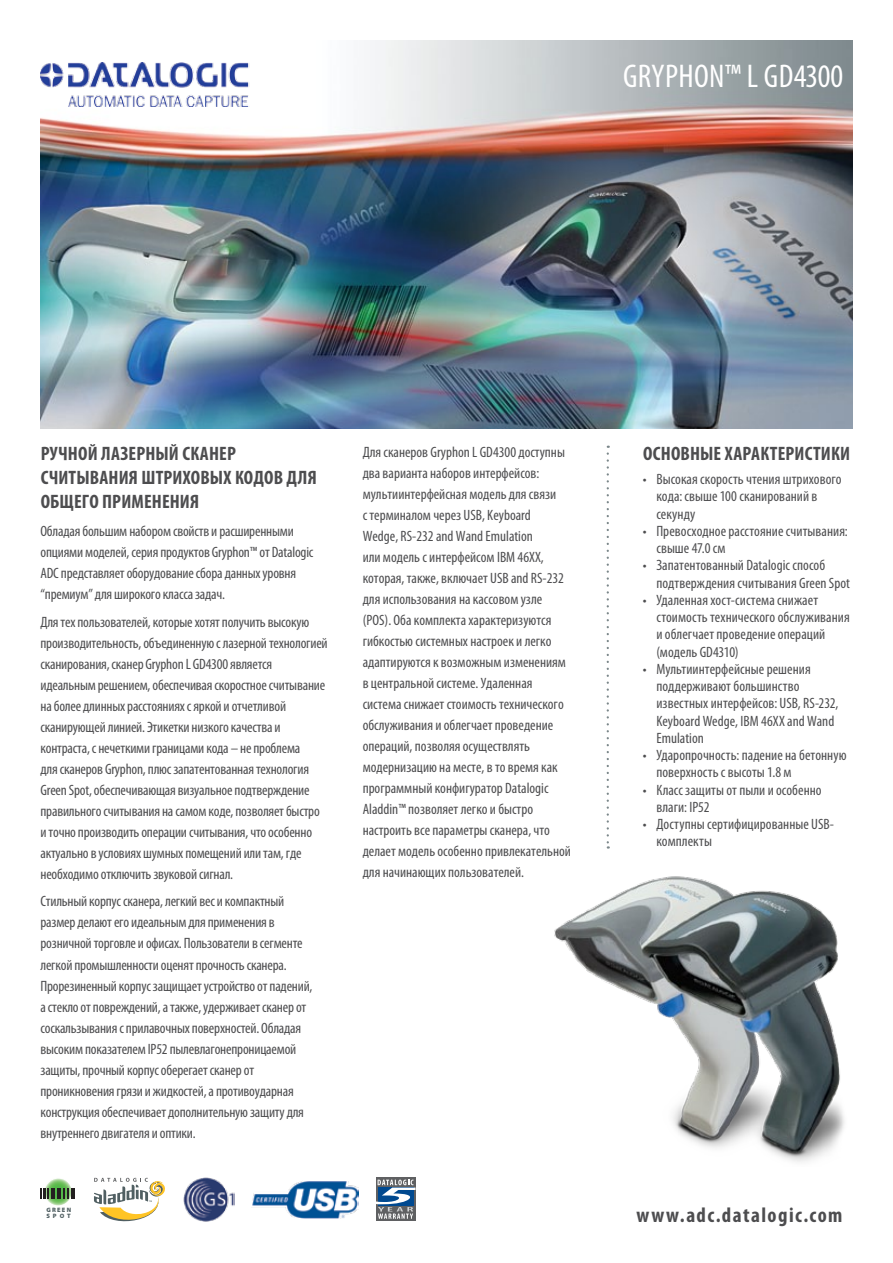
<style>
.page{position:relative;width:893px;height:1263px;background:#fff}
.page>*{position:absolute;margin:0;border:0;box-sizing:border-box;transform-origin:0 0}
.t1{font:condensed 33px "Myriad Pro";letter-spacing:.01em;color:#fff}
.t2{font:700 condensed 21px "Myriad Pro";letter-spacing:.07em;color:#4d4d4f}
.t3{font:700 condensed 19.5px/24px "Myriad Pro";letter-spacing:.01em;color:#4d4d4f}
.t4{font:condensed 15px/21px "Myriad Pro";letter-spacing:-.015em;color:#4d4d4f}
.t5{font:condensed 15px/17.2px "Myriad Pro";letter-spacing:.005em;color:#4d4d4f}
.t6{font:900 6.3px/6.3px "Myriad Pro";letter-spacing:.2em;color:#505f62}
</style>
<div class="page">
<img style="left:40px;top:41px;width:812px;height:387px">
<img style="left:40px;top:63px;width:220px;height:43px">
<svg style="left:607px;top:446px;width:2px;height:402px"></svg>
<img style="left:183px;top:1177px;width:51px;height:45px">
<svg style="left:94px;top:1178px;width:71px;height:44px"></svg>
<div style="left:376px;top:1178px;width:40px;height:43px;background:#5f6062"></div>
<svg style="left:376px;top:1179px;width:40px;height:40px"></svg>
<img style="left:252px;top:1181px;width:106px;height:37px">
<svg style="left:44px;top:1178px;width:28px;height:27px"></svg>
<svg style="left:40px;top:1188px;width:8px;height:10px"></svg>
<hr style="left:51px;top:1188px;width:4px;height:10px;background:#231f20">
<hr style="left:57px;top:1188px;width:4px;height:10px;background:#231f20">
<svg style="left:63px;top:1188px;width:6px;height:10px"></svg>
<hr style="left:71px;top:1188px;width:4px;height:10px;background:#231f20">
<img style="left:554px;top:876px;width:291px;height:286px">
<h1 class="t1" style="left:623px;top:56px;width:222px">gryphon™ L GD4300</h1>
<h3 class="t3" style="left:41px;top:441px;width:278px">Ручной лазерный сканер считывания штриховых кодов для общего применения</h3>
<p class="t4" style="left:40px;top:520px;width:274px">Обладая большим набором свойств и расширенными опциями моделей, серия продуктов Gryphon™ от Datalogic ADC представляет оборудование сбора данных уровня “премиум” для широкого класса задач.</p>
<p class="t4" style="left:40px;top:611px;width:289px">Для тех пользователей, которые хотят получить высокую производительность, объединенную с лазерной технологией сканирования, сканер Gryphon L GD4300 является идеальным решением, обеспечивая скоростное считывание на более длинных расстояниях с яркой и отчетливой сканирующей линией. Этикетки низкого качества и контраста, с нечеткими границами кода – не проблема<br>для сканеров Gryphon, плюс запатентованная технология Green Spot, обеспечивающая визуальное подтверждение правильного считывания на самом коде, позволяет быстро и точно производить операции считывания, что особенно актуально в условиях шумных помещений или там, где необходимо отключить звуковой сигнал.</p>
<p class="t4" style="left:40px;top:891px;width:274px">Стильный корпус сканера, легкий вес и компактный размер делают его идеальным для применения в розничной торговле и офисах. Пользователи в сегменте легкой промышленности оценят прочность сканера.<br>Прорезиненный корпус защищает устройство от падений, а стекло от повреждений, а также, удерживает сканер от соскальзывания с прилавочных поверхностей. Обладая высоким показателем IP52 пылевлагонепроницаемой защиты, прочный корпус оберегает сканер от проникновения грязи и жидкостей, а противоударная конструкция обеспечивает дополнительную защиту для внутреннего двигателя и оптики.</p>
<p class="t6" style="left:46px;top:1206px;width:26px">GREEN<br>SPOT</p>
<p class="t4" style="left:363px;top:441px;width:210px">Для сканеров Gryphon L GD4300 доступны два варианта наборов интерфейсов: мультиинтерфейсная модель для связи<br>с терминалом через USB, Keyboard<br>Wedge, RS-232 and Wand Emulation<br>или модель с интерфейсом IBM 46XX, которая, также, включает USB and RS-232 для использования на кассовом узле (POS). Оба комплекта характеризуются гибкостью системных настроек и легко адаптируются к возможным изменениям в центральной системе. Удаленная система снижает стоимость технического обслуживания и облегчает проведение операций, позволяя осуществлять модернизацию на месте, в то время как программный конфигуратор Datalogic Aladdin™ позволяет легко и быстро настроить все параметры сканера, что делает модель особенно привлекательной для начинающих пользователей.</p>
<h3 class="t3" style="left:643px;top:441px;width:209px">Основные характеристики</h3>
<p class="t5" style="left:656px;top:470px;width:187px;text-indent:-14px">• Высокая скорость чтения штрихового кода: свыше 100 сканирований в секунду</p>
<p class="t4" style="left:656px;top:522px;width:193px;line-height:17.2px;text-indent:-14px">• Превосходное расстояние считывания: свыше 47.0 см</p>
<p class="t4" style="left:656px;top:557px;width:195px;line-height:17.2px;text-indent:-14px">• Запатентованный Datalogic способ подтверждения считывания Green Spot</p>
<p class="t5" style="left:656px;top:591px;width:195px;text-indent:-14px">• Удаленная хост-система снижает стоимость технического обслуживания и облегчает проведение операций (модель GD4310)</p>
<p class="t5" style="left:656px;top:660px;width:184px;text-indent:-14px">• Мультиинтерфейсные решения поддерживают большинство известных интерфейсов: USB, RS-232,<br>Keyboard Wedge, IBM 46XX and Wand<br>Emulation</p>
<p class="t5" style="left:656px;top:746px;width:192px;text-indent:-14px">• Ударопрочность: падение на бетонную поверхность с высоты 1.8 м</p>
<p class="t5" style="left:656px;top:781px;width:167px;text-indent:-14px">• Класс защиты от пыли и особенно влаги: IP52</p>
<p class="t5" style="left:656px;top:815px;width:179px;text-indent:-14px">• Доступны сертифицированные USB&shy;комплекты</p>
<h2 class="t2" style="left:636px;top:1201px;width:208px">www.adc.datalogic.com</h2>
</div>
